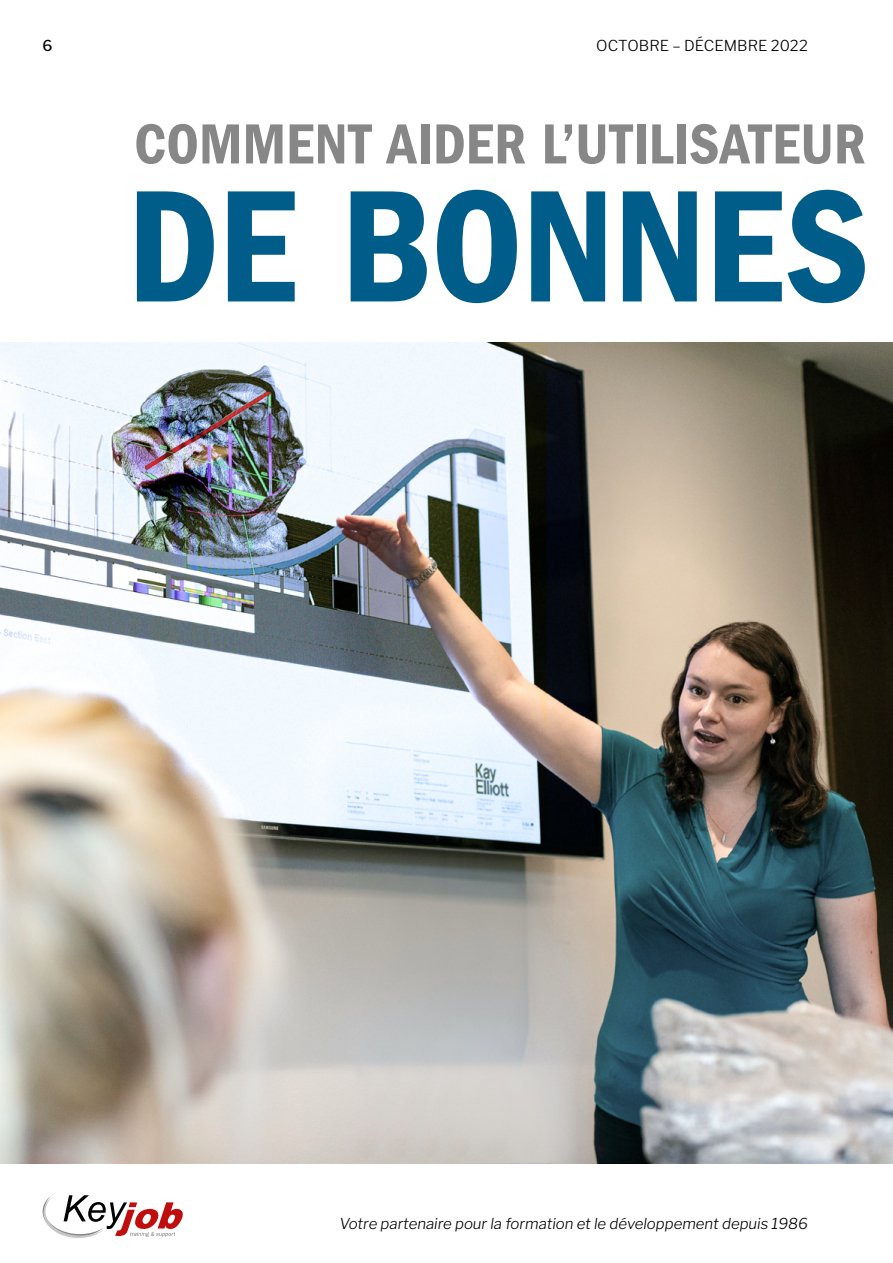
<style>
.page{position:relative;width:893px;height:1263px;background:#fff}
.page>*{position:absolute;margin:0;border:0;box-sizing:border-box;transform-origin:0 0}
.titre_article{font:165px "ITC Franklin Gothic Std Dm Cd";letter-spacing:-.01em;color:#005d89}
.titre_article-2{font:58.5px "ITC Franklin Gothic Std Dm Cd";letter-spacing:.005em;color:#878787}
.t1{font:italic 100 15px "Libre Franklin";color:#000}
.t2{font:100 15px "Libre Franklin";letter-spacing:.005em;color:#000}
</style>
<div class="page">
<img style="left:0;top:342px;width:893px;height:821px">
<svg style="left:43px;top:1195px;width:140px;height:43px"></svg>
<p class="t2" style="left:43px;top:34px;width:12px">6</p>
<p class="t2" style="left:596px;top:34px;width:213px">OCTOBRE – DÉCEMBRE 2022</p>
<p class="titre_article-2" style="left:134px;top:111px;width:733px">COMMENT AIDER L’UTILISATEUR</p>
<p class="titre_article" style="left:126px;top:152px;width:744px">DE BONNES</p>
<p class="t1" style="left:339px;top:1212px;width:470px">Votre partenaire pour la formation et le développement depuis 1986</p>
</div>
